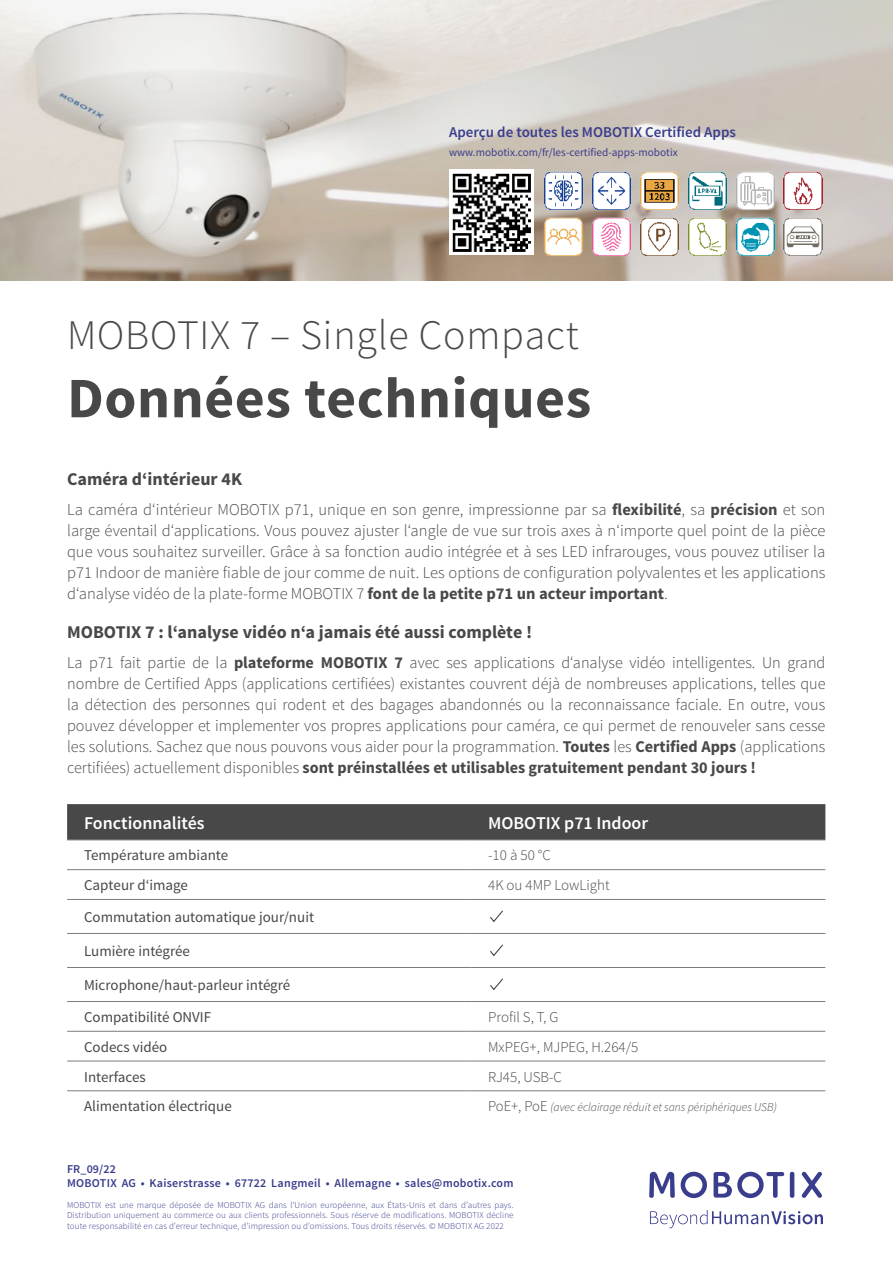
<style>
.page{position:relative;width:893px;height:1263px;background:#fff}
.page>*{position:absolute;margin:0;border:0;box-sizing:border-box;transform-origin:0 0}
.t1{font:700 57.15px "Source Sans Pro";letter-spacing:.01em;color:#484848}
.t2{font:300 42px "Source Sans Pro";letter-spacing:.02em;color:#484848}
.Absatz_grau{font:700 18px "Source Sans Pro";color:#484848}
.t3{font:600 18px "Source Sans Pro";color:#fff}
.Absatz_grau-2{font:300 16.5px/21px "Source Sans Pro";color:#484848;text-align:justify}
.t4{font:15px "Source Sans Pro";color:#484848}
.t5{font:300 15px "Source Sans Pro";color:#484848}
.TableContent{font:600 15px "Source Sans Pro";color:#3a3d8c}
.TitelBackAdresTitle{font:600 12px "Source Sans Pro";letter-spacing:.02em;color:#3a3d8c}
.t6{font:italic 300 12px "Source Sans Pro";color:#484848}
.TableContent-2{font:11.25px "Source Sans Pro";color:#3a3d8c}
.TitelBackAdress{font:300 9px/10.5px "Source Sans Pro";letter-spacing:.01em;color:#3a3d8c;text-align:justify}
.s1{font-weight:700}
.s2{font-style:normal;font-size:15px}
</style>
<div class="page">
<img style="left:0;top:0;width:893px;height:281px">
<div style="left:67px;top:804px;width:758px;height:36px;background:#484848"></div>
<hr style="left:67px;top:840px;width:404px;height:1px;background:#7c7c7c">
<hr style="left:471px;top:840px;width:354px;height:1px;background:#7c7c7c">
<hr style="left:67px;top:869px;width:404px;height:1px;background:#7c7c7c">
<hr style="left:471px;top:869px;width:354px;height:1px;background:#7c7c7c">
<hr style="left:67px;top:899px;width:404px;height:1px;background:#7c7c7c">
<hr style="left:471px;top:899px;width:354px;height:1px;background:#7c7c7c">
<hr style="left:67px;top:933px;width:404px;height:1px;background:#7c7c7c">
<hr style="left:471px;top:933px;width:354px;height:1px;background:#7c7c7c">
<hr style="left:67px;top:967px;width:404px;height:1px;background:#7c7c7c">
<hr style="left:471px;top:967px;width:354px;height:1px;background:#7c7c7c">
<hr style="left:67px;top:1001px;width:404px;height:1px;background:#7c7c7c">
<hr style="left:471px;top:1001px;width:354px;height:1px;background:#7c7c7c">
<hr style="left:67px;top:1031px;width:404px;height:1px;background:#7c7c7c">
<hr style="left:471px;top:1031px;width:354px;height:1px;background:#7c7c7c">
<hr style="left:67px;top:1061px;width:404px;height:1px;background:#7c7c7c">
<hr style="left:471px;top:1061px;width:354px;height:1px;background:#7c7c7c">
<hr style="left:67px;top:1090px;width:404px;height:1px;background:#7c7c7c">
<hr style="left:471px;top:1090px;width:354px;height:1px;background:#7c7c7c">
<svg style="left:490px;top:910px;width:13px;height:13px"></svg>
<svg style="left:490px;top:944px;width:13px;height:13px"></svg>
<svg style="left:490px;top:978px;width:13px;height:13px"></svg>
<svg style="left:649px;top:1172px;width:26px;height:26px"></svg>
<hr style="left:790px;top:1172px;width:4px;height:26px;background:#3a3d8c;border-radius:2px">
<svg style="left:802px;top:1172px;width:20px;height:26px"></svg>
<svg style="left:681px;top:1172px;width:26px;height:26px"></svg>
<svg style="left:714px;top:1172px;width:70px;height:26px"></svg>
<svg style="left:650px;top:1210px;width:173px;height:18px"></svg>
<img style="left:449px;top:170px;width:85px;height:85px">
<img style="left:541px;top:168px;width:45px;height:90px">
<img style="left:589px;top:168px;width:45px;height:90px">
<img style="left:637px;top:168px;width:45px;height:90px">
<img style="left:685px;top:168px;width:45px;height:90px">
<img style="left:781px;top:168px;width:44px;height:90px">
<img style="left:733px;top:168px;width:44px;height:90px">
<p class="TableContent" style="left:449px;top:122px;width:288px">Aperçu de toutes les MOBOTIX Certified Apps</p>
<p class="TableContent-2" style="left:449px;top:145px;width:230px">www.mobotix.com/fr/les-certified-apps-mobotix</p>
<p class="t2" style="left:67px;top:309px;width:513px">MOBOTIX 7 – Single Compact</p>
<p class="t1" style="left:67px;top:362px;width:526px">Données techniques</p>
<p class="Absatz_grau" style="left:67px;top:467px;width:176px">Caméra d‘intérieur 4K</p>
<p class="Absatz_grau-2" style="left:67px;top:499px;width:760px">La caméra d‘intérieur MOBOTIX p71, unique en son genre, impressionne par sa <span class="s1">flexibilité</span>, sa <span class="s1">précision</span> et son large éventail d‘applications. Vous pouvez ajuster l‘angle de vue sur trois axes à n‘importe quel point de la pièce que vous souhaitez surveiller. Grâce à sa fonction audio intégrée et à ses LED infrarouges, vous pouvez utiliser la p71 Indoor de manière fiable de jour comme de nuit. Les options de configuration polyvalentes et les applications d‘analyse vidéo de la plate-forme MOBOTIX 7 <span class="s1">font de la petite p71 un acteur important</span>.</p>
<p class="Absatz_grau" style="left:67px;top:620px;width:467px">MOBOTIX 7 : l‘analyse vidéo n‘a jamais été aussi complète !</p>
<p class="Absatz_grau-2" style="left:67px;top:652px;width:760px">La p71 fait partie de la <span class="s1">plateforme MOBOTIX 7</span> avec ses applications d‘analyse vidéo intelligentes. Un grand nombre de Certified Apps (applications certifiées) existantes couvrent déjà de nombreuses applications, telles que la détection des personnes qui rodent et des bagages abandonnés ou la reconnaissance faciale. En outre, vous pouvez développer et implementer vos propres applications pour caméra, ce qui permet de renouveler sans cesse les solutions. Sachez que nous pouvons vous aider pour la programmation. <span class="s1">Toutes</span> les <span class="s1">Certified Apps</span> (applications certifiées) actuellement disponibles <span class="s1">sont préinstallées et utilisables gratuitement pendant 30 jours !</span></p>
<p class="t3" style="left:84px;top:811px;width:122px">Fonctionnalités</p>
<p class="t3" style="left:488px;top:811px;width:162px">MOBOTIX p71 Indoor</p>
<p class="t4" style="left:84px;top:846px;width:146px">Température ambiante</p>
<p class="t5" style="left:488px;top:846px;width:64px">-10 à 50 °C</p>
<p class="t4" style="left:84px;top:876px;width:105px">Capteur d‘image</p>
<p class="t5" style="left:488px;top:876px;width:123px">4K ou 4MP LowLight</p>
<p class="t4" style="left:84px;top:908px;width:231px">Commutation automatique jour/nuit</p>
<p class="t4" style="left:84px;top:942px;width:107px">Lumière intégrée</p>
<p class="t4" style="left:84px;top:976px;width:208px">Microphone/haut-parleur intégré</p>
<p class="t4" style="left:84px;top:1008px;width:128px">Compatibilité ONVIF</p>
<p class="t5" style="left:488px;top:1008px;width:72px">Profil S, T, G</p>
<p class="t4" style="left:84px;top:1037px;width:85px">Codecs vidéo</p>
<p class="t5" style="left:488px;top:1038px;width:152px">MxPEG+, MJPEG, H.264/5</p>
<p class="t4" style="left:84px;top:1067px;width:63px">Interfaces</p>
<p class="t5" style="left:488px;top:1067px;width:75px">RJ45, USB-C</p>
<p class="t4" style="left:84px;top:1097px;width:149px">Alimentation électrique</p>
<p class="t6" style="left:488px;top:1100px;width:290px"><span class="s2">PoE+, PoE</span> (avec éclairage réduit et sans périphériques USB)</p>
<p class="TitelBackAdresTitle" style="left:67px;top:1161px;width:50px">FR_09/22</p>
<p class="TitelBackAdresTitle" style="left:67px;top:1175px;width:448px">MOBOTIX AG • Kaiserstrasse • 67722 Langmeil • Allemagne • sales@mobotix.com</p>
<p class="TitelBackAdress" style="left:67px;top:1200px;width:448px">MOBOTIX est une marque déposée de MOBOTIX AG dans l’Union européenne, aux États-Unis et dans d’autres pays.<br>Distribution uniquement au commerce ou aux clients professionnels. Sous réserve de modifications. MOBOTIX décline toute responsabilité en cas d’erreur technique, d’impression ou d’omissions. Tous droits réservés. © MOBOTIX AG 2022</p>
</div>
